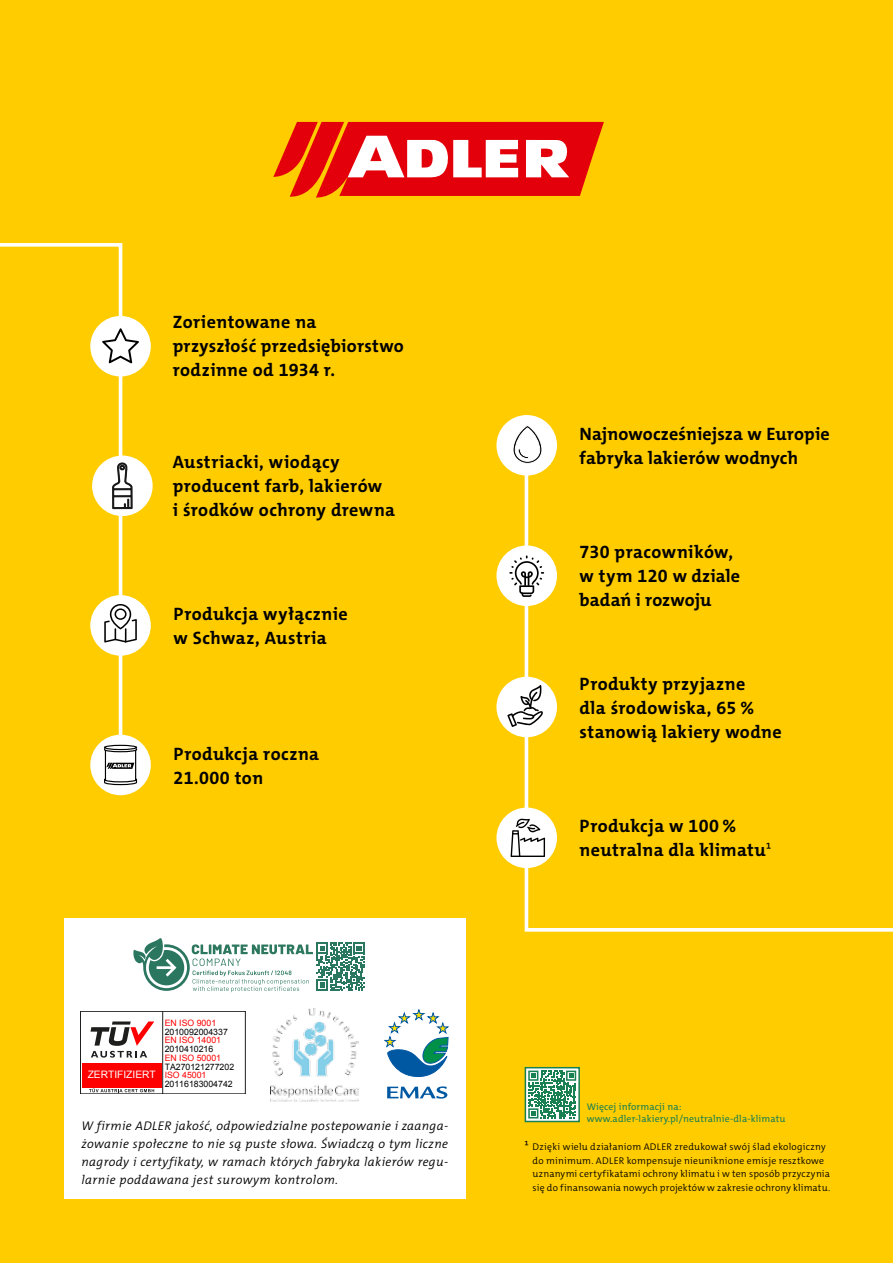
<style>
.page{position:relative;width:893px;height:1263px;background:#fc0}
.page>*{position:absolute;margin:0;border:0;box-sizing:border-box;transform-origin:0 0}
.t1{font:700 18px/24px "The Mix C4 s";letter-spacing:.02em;color:#000}
.t2{font:italic 300 12.6px/18px "The Mix C4 s";letter-spacing:.04em;color:#000;text-align:justify}
.t3{font:10.2px "Arial";color:#fff}
.t4{font:300 9.75px/13.5px "The Mix C4 s";letter-spacing:.02em;color:#000}
.t5{font:9.75px/12.3px "The Mix C4 s";letter-spacing:.015em;color:#198051}
.t6{font:8.7px "Arial";color:#000}
.t7{font:8.7px "Arial";color:#f00}
.s1{font-size:8.7px;color:#f00}
.s2{font-weight:300}
.s3{font-size:13.5px}
</style>
<div class="page">
<svg style="left:524px;top:1067px;width:56px;height:56px;background:#77b291"></svg>
<svg style="left:273px;top:122px;width:331px;height:76px;background:#ec543f"></svg>
<svg style="left:0;top:243px;width:124px;height:517px"></svg>
<div style="left:90px;top:316px;width:61px;height:60px;background:#fff;border-radius:50%"></div>
<svg style="left:102px;top:328px;width:37px;height:35px"></svg>
<div style="left:92px;top:455px;width:61px;height:61px;background:#fff;border-radius:50%"></div>
<svg style="left:112px;top:462px;width:21px;height:47px"></svg>
<div style="left:90px;top:595px;width:61px;height:61px;background:#fff;border-radius:50%"></div>
<svg style="left:104px;top:604px;width:33px;height:38px"></svg>
<div style="left:90px;top:735px;width:61px;height:60px;background:#fff;border-radius:50%"></div>
<div style="left:104px;top:745px;width:33px;height:5px;border:1px solid #000;border-radius:50%"></div>
<svg style="left:104px;top:746px;width:34px;height:40px"></svg>
<svg style="left:523px;top:438px;width:370px;height:494px"></svg>
<div style="left:496px;top:545px;width:61px;height:61px;background:#fff;border-radius:50%"></div>
<svg style="left:509px;top:555px;width:35px;height:42px"></svg>
<div style="left:496px;top:415px;width:61px;height:61px;background:#fff;border-radius:50%"></div>
<svg style="left:513px;top:425px;width:29px;height:39px"></svg>
<div style="left:496px;top:807px;width:61px;height:61px;background:#fff;border-radius:50%"></div>
<svg style="left:511px;top:819px;width:34px;height:38px"></svg>
<div style="left:496px;top:677px;width:61px;height:60px;background:#fff;border-radius:50%"></div>
<svg style="left:507px;top:685px;width:36px;height:42px"></svg>
<div style="left:64px;top:918px;width:402px;height:281px;background:#fff"></div>
<img style="left:270px;top:1008px;width:88px;height:93px">
<svg style="left:387px;top:1086px;width:60px;height:12px"></svg>
<svg style="left:384px;top:1009px;width:64px;height:68px"></svg>
<div style="left:163px;top:1011px;width:83px;height:83px;border:1px solid #1e1e1d"></div>
<div style="left:80px;top:1011px;width:83px;height:83px;border:1px solid #1e1e1d"></div>
<div style="left:82px;top:1063px;width:79px;height:24px;background:#f00"></div>
<svg style="left:89px;top:1088px;width:65px;height:4px"></svg>
<svg style="left:90px;top:1021px;width:64px;height:36px"></svg>
<svg style="left:133px;top:938px;width:232px;height:54px"></svg>
<p class="t1" style="left:173px;top:311px;width:233px">Zorientowane na przyszłość przedsiębiorstwo rodzinne od 1934 r.</p>
<p class="t1" style="left:173px;top:450px;width:224px">Austriacki, wiodący producent farb, lakierów<br>i środków ochrony drewna</p>
<p class="t1" style="left:174px;top:602px;width:176px">Produkcja wyłącznie w Schwaz, Austria</p>
<p class="t1" style="left:174px;top:742px;width:147px">Produkcja roczna<br>21.000 ton</p>
<p class="t7" style="left:165px;top:1017px;width:53px">EN ISO 9001</p>
<p class="t6" style="left:165px;top:1043px;width:50px">2010410216</p>
<p class="t6" style="left:165px;top:1026px;width:65px">2010092004337</p>
<p class="t7" style="left:165px;top:1034px;width:58px">EN ISO 14001</p>
<p class="t6" style="left:165px;top:1061px;width:71px">TA270121277202</p>
<p class="t7" style="left:165px;top:1052px;width:58px">EN ISO 50001</p>
<p class="t6" style="left:165px;top:1078px;width:70px">20116183004742</p>
<p class="t3" style="left:88px;top:1068px;width:120px">ZERTIFIZIERT <span class="s1">ISO 45001</span></p>
<p class="t2" style="left:81px;top:1117px;width:368px">W firmie ADLER jakość, odpowiedzialne postepowanie i zaanga&shy;żowanie społeczne to nie są puste słowa. Świadczą o tym liczne nagrody i certyfikaty, w ramach których fabryka lakierów regu&shy;larnie poddawana jest surowym kontrolom.</p>
<p class="t1" style="left:580px;top:422px;width:252px">Najnowocześniejsza w Europie fabryka lakierów wodnych</p>
<p class="t1" style="left:580px;top:540px;width:162px">730 pracowników, w tym 120 w dziale badań i rozwoju</p>
<p class="t1" style="left:580px;top:672px;width:204px">Produkty przyjazne<br>dla środowiska, 65 % stanowią lakiery wodne</p>
<p class="t1" style="left:580px;top:814px;width:193px">Produkcja w 100 % neutralna dla klimatu<span class="s2">1</span></p>
<p class="t5" style="left:587px;top:1100px;width:200px">Więcej informacji na: www.adler-lakiery.pl/neutralnie-dla-klimatu</p>
<p class="t4" style="left:533px;top:1140px;width:299px;text-indent:-8px"><span class="s3">1</span> Dzięki wielu działaniom ADLER zredukował swój ślad ekologiczny do minimum. ADLER kompensuje nieuniknione emisje resztkowe uznanymi certyfikatami ochrony klimatu i w ten sposób przyczynia się do finansowania nowych projektów w zakresie ochrony klimatu.</p>
</div>
